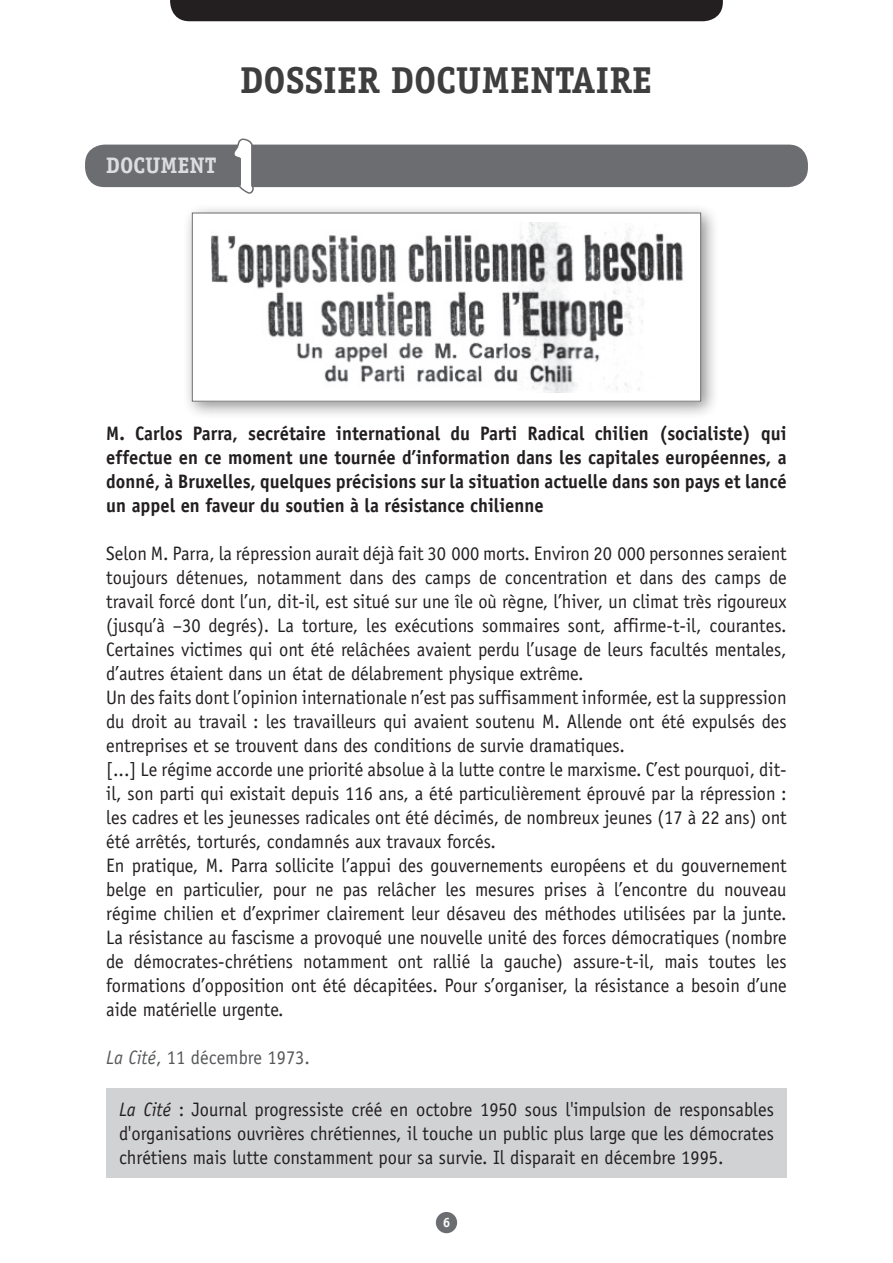
<style>
.page{position:relative;width:893px;height:1263px;background:#fff}
.page>*{position:absolute;margin:0;border:0;box-sizing:border-box;transform-origin:0 0}
.t1{font:expanded 60px "Marker Felt";color:#fff}
.t2{font:700 37.5px "Officina Serif";color:#3e3e3f}
.t3{font:700 22.5px "Officina Serif";color:#dcdddf}
.Q_-_QUESTION{font:19.5px/24px "Officina Sans";color:#231f20;text-align:justify;scale:.95 1}
.Q_-_QUESTION-2{font:700 19.5px/24px "Officina Sans";color:#231f20;text-align:justify;scale:.95 1}
.Q_-_QUESTION-3{font:19.5px "Officina Sans";color:#57585a;scale:.95 1}
.t4{font:700 13.5px "Officina Serif";color:#fff}
.s1{font-style:italic}
</style>
<div class="page">
<div style="left:170px;top:0;width:553px;height:21px;background:#231f20"></div>
<div style="left:436px;top:1212px;width:21px;height:21px;background:#6c6d70;border-radius:50%"></div>
<div style="left:85px;top:145px;width:723px;height:42px;background:#6c6d70;border-radius:20px"></div>
<svg style="left:231px;top:138px;width:25px;height:56px"></svg>
<div style="left:182px;top:203px;width:537px;height:217px;background:#231f20;opacity:.5"></div>
<div style="left:192px;top:213px;width:509px;height:188px;background:#fff"></div>
<img style="left:211px;top:223px;width:472px;height:170px">
<div style="left:192px;top:213px;width:509px;height:189px;border:1px solid #6c6d70"></div>
<div style="left:106px;top:1089px;width:681px;height:89px;background:#d1d2d4"></div>
<p class="t3" style="left:106px;top:151px;width:112px">DOCUMENT</p>
<p class="t2" style="left:241px;top:57px;width:413px">DOSSIER DOCUMENTAIRE</p>
<p class="t1" style="left:225px;top:119px;width:40px">1</p>
<p class="Q_-_QUESTION-2" style="left:106px;top:421px;width:718px">M. Carlos Parra, secrétaire international du Parti Radical chilien (socialiste) qui effectue en ce moment une tournée d’information dans les capitales européennes, a donné, à Bruxelles, quelques précisions sur la situation actuelle dans son pays et lancé un appel en faveur du soutien à la résistance chilienne</p>
<p class="Q_-_QUESTION" style="left:106px;top:542px;width:718px">Selon M. Parra, la répression aurait déjà fait 30 000 morts. Environ 20 000 personnes seraient toujours détenues, notamment dans des camps de concentration et dans des camps de travail forcé dont l’un, dit-il, est situé sur une île où règne, l’hiver, un climat très rigoureux (jusqu’à –30 degrés). La torture, les exécutions sommaires sont, affirme-t-il, courantes.<br>Certaines victimes qui ont été relâchées avaient perdu l’usage de leurs facultés mentales, d’autres étaient dans un état de délabrement physique extrême.</p>
<p class="Q_-_QUESTION" style="left:106px;top:686px;width:718px">Un des faits dont l’opinion internationale n’est pas suffisamment informée, est la suppression du droit au travail : les travailleurs qui avaient soutenu M. Allende ont été expulsés des entreprises et se trouvent dans des conditions de survie dramatiques.</p>
<p class="Q_-_QUESTION" style="left:106px;top:758px;width:718px">[...] Le régime accorde une priorité absolue à la lutte contre le marxisme. C’est pourquoi, dit&shy;il, son parti qui existait depuis 116 ans, a été particulièrement éprouvé par la répression : les cadres et les jeunesses radicales ont été décimés, de nombreux jeunes (17 à 22 ans) ont été arrêtés, torturés, condamnés aux travaux forcés.</p>
<p class="Q_-_QUESTION" style="left:106px;top:854px;width:718px">En pratique, M. Parra sollicite l’appui des gouvernements européens et du gouvernement belge en particulier, pour ne pas relâcher les mesures prises à l’encontre du nouveau régime chilien et d’exprimer clairement leur désaveu des méthodes utilisées par la junte.<br>La résistance au fascisme a provoqué une nouvelle unité des forces démocratiques (nombre de démocrates-chrétiens notamment ont rallié la gauche) assure-t-il, mais toutes les formations d’opposition ont été décapitées. Pour s’organiser, la résistance a besoin d’une aide matérielle urgente.</p>
<p class="Q_-_QUESTION-3" style="left:106px;top:1046px;width:216px"><span class="s1">La Cité</span>, 11 décembre 1973.</p>
<p class="Q_-_QUESTION" style="left:119px;top:1097px;width:691px"><span class="s1">La Cité</span> : Journal progressiste créé en octobre 1950 sous l'impulsion de responsables d'organisations ouvrières chrétiennes, il touche un public plus large que les démocrates chrétiens mais lutte constamment pour sa survie. Il disparait en décembre 1995.</p>
<p class="t4" style="left:443px;top:1214px;width:9px">6</p>
</div>
